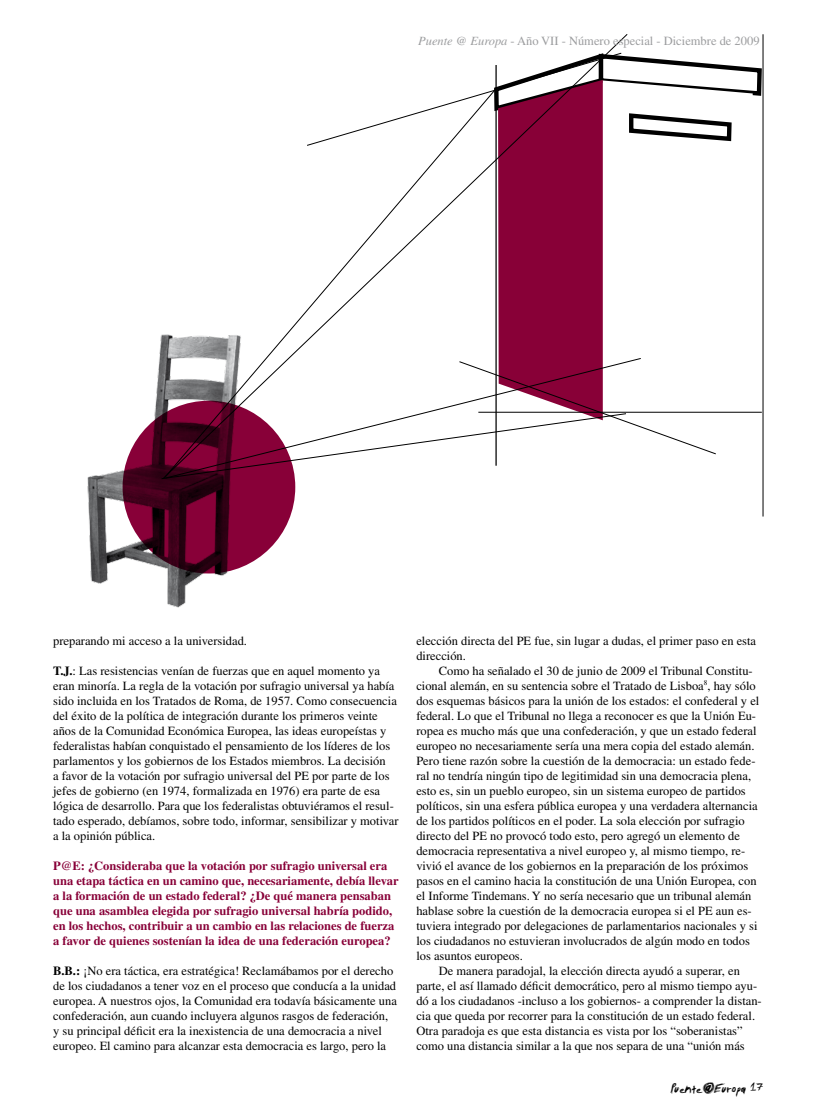
<style>
.page{position:relative;width:815px;height:1117px;background:#fff}
.page>*{position:absolute;margin:0;border:0;box-sizing:border-box;transform-origin:0 0}
.t1{font:15px "Tibetan Beefgarden AOE";color:#000}
.t2{font:12.5px/15px "Times";color:#000}
.t3{font:700 12.5px/15px "Times";color:#880038}
.t4{font:12.5px "Times";color:#9c9d9f}
.s1{font-style:italic}
.s2{font-weight:700}
.s3{font-size:20px}
</style>
<div class="page">
<div style="left:123px;top:400px;width:172px;height:173px;background:#880038;border-radius:50%"></div>
<svg style="left:269px;top:50px;width:494px;height:429px"></svg>
<hr style="left:763px;top:34px;width:1px;height:482px;background:#000">
<hr style="left:478px;top:412px;width:284px;height:1px;background:#000">
<img style="left:87px;top:334px;width:182px;height:274px">
<p class="t4" style="left:418px;top:34px;width:343px"><span class="s1">Puente @ Europa</span> - Año VII - Número especial - Diciembre de 2009</p>
<p class="t2" style="left:53px;top:632px;width:195px">preparando mi acceso a la universidad.</p>
<p class="t2" style="left:53px;top:662px;width:347px"><span class="s2">T.J.</span>: Las resistencias venían de fuerzas que en aquel momento ya eran minoría. La regla de la votación por sufragio universal ya había sido incluida en los Tratados de Roma, de 1957. Como consecuencia del éxito de la política de integración durante los primeros veinte años de la Comunidad Económica Europea, las ideas europeístas y federalistas habían conquistado el pensamiento de los líderes de los parlamentos y los gobiernos de los Estados miembros. La decisión<br>a favor de la votación por sufragio universal del PE por parte de los jefes de gobierno (en 1974, formalizada en 1976) era parte de esa lógica de desarrollo. Para que los federalistas obtuviéramos el resul&shy;tado esperado, debíamos, sobre todo, informar, sensibilizar y motivar a la opinión pública.</p>
<p class="t3" style="left:53px;top:857px;width:347px">P@E: ¿Consideraba que la votación por sufragio universal era una etapa táctica en un camino que, necesariamente, debía llevar a la formación de un estado federal? ¿De qué manera pensaban que una asamblea elegida por sufragio universal habría podido, en los hechos, contribuir a un cambio en las relaciones de fuerza a favor de quienes sostenían la idea de una federación europea?</p>
<p class="t2" style="left:53px;top:962px;width:345px"><span class="s2">B.B.:</span> ¡No era táctica, era estratégica! Reclamábamos por el derecho de los ciudadanos a tener voz en el proceso que conducía a la unidad europea. A nuestros ojos, la Comunidad era todavía básicamente una confederación, aun cuando incluyera algunos rasgos de federación, y su principal déficit era la inexistencia de una democracia a nivel europeo. El camino para alcanzar esta democracia es largo, pero la</p>
<p class="t2" style="left:416px;top:632px;width:341px">elección directa del PE fue, sin lugar a dudas, el primer paso en esta dirección.</p>
<p class="t2" style="left:439px;top:662px;width:315px">Como ha señalado el 30 de junio de 2009 el Tribunal Constitu-</p>
<p class="t2" style="left:416px;top:677px;width:341px">cional alemán, en su sentencia sobre el Tratado de Lisboa<sup>8</sup>, hay sólo</p>
<p class="t2" style="left:416px;top:692px;width:344px">dos esquemas básicos para la unión de los estados: el confederal y el</p>
<p class="t2" style="left:416px;top:707px;width:341px">federal. Lo que el Tribunal no llega a reconocer es que la Unión Eu-</p>
<p class="t2" style="left:416px;top:722px;width:342px">ropea es mucho más que una confederación, y que un estado federal</p>
<p class="t2" style="left:416px;top:737px;width:340px">europeo no necesariamente sería una mera copia del estado alemán.</p>
<p class="t2" style="left:416px;top:752px;width:341px">Pero tiene razón sobre la cuestión de la democracia: un estado fede-</p>
<p class="t2" style="left:416px;top:767px;width:336px">ral no tendría ningún tipo de legitimidad sin una democracia plena,</p>
<p class="t2" style="left:416px;top:782px;width:331px">esto es, sin un pueblo europeo, sin un sistema europeo de partidos</p>
<p class="t2" style="left:416px;top:797px;width:343px">políticos, sin una esfera pública europea y una verdadera alternancia</p>
<p class="t2" style="left:416px;top:812px;width:330px">de los partidos políticos en el poder. La sola elección por sufragio</p>
<p class="t2" style="left:416px;top:827px;width:325px">directo del PE no provocó todo esto, pero agregó un elemento de</p>
<p class="t2" style="left:416px;top:842px;width:330px">democracia representativa a nivel europeo y, al mismo tiempo, re-</p>
<p class="t2" style="left:416px;top:857px;width:334px">vivió el avance de los gobiernos en la preparación de los próximos</p>
<p class="t2" style="left:416px;top:872px;width:342px">pasos en el camino hacia la constitución de una Unión Europea, con</p>
<p class="t2" style="left:416px;top:887px;width:337px">el Informe Tindemans. Y no sería necesario que un tribunal alemán</p>
<p class="t2" style="left:416px;top:902px;width:337px">hablase sobre la cuestión de la democracia europea si el PE aun es-</p>
<p class="t2" style="left:416px;top:917px;width:343px">tuviera integrado por delegaciones de parlamentarios nacionales y si</p>
<p class="t2" style="left:416px;top:932px;width:335px">los ciudadanos no estuvieran involucrados de algún modo en todos</p>
<p class="t2" style="left:416px;top:947px;width:108px">los asuntos europeos.</p>
<p class="t2" style="left:439px;top:962px;width:303px">De manera paradojal, la elección directa ayudó a superar, en</p>
<p class="t2" style="left:416px;top:977px;width:342px">parte, el así llamado déficit democrático, pero al mismo tiempo ayu-</p>
<p class="t2" style="left:416px;top:992px;width:347px">dó a los ciudadanos -incluso a los gobiernos- a comprender la distan-</p>
<p class="t2" style="left:416px;top:1007px;width:340px">cia que queda por recorrer para la constitución de un estado federal.</p>
<p class="t2" style="left:416px;top:1022px;width:328px">Otra paradoja es que esta distancia es vista por los “soberanistas”</p>
<p class="t2" style="left:416px;top:1037px;width:330px">como una distancia similar a la que nos separa de una “unión más</p>
<p class="t1" style="left:671px;top:1078px;width:94px">Puente@Europa <span class="s3">17</span></p>
</div>
